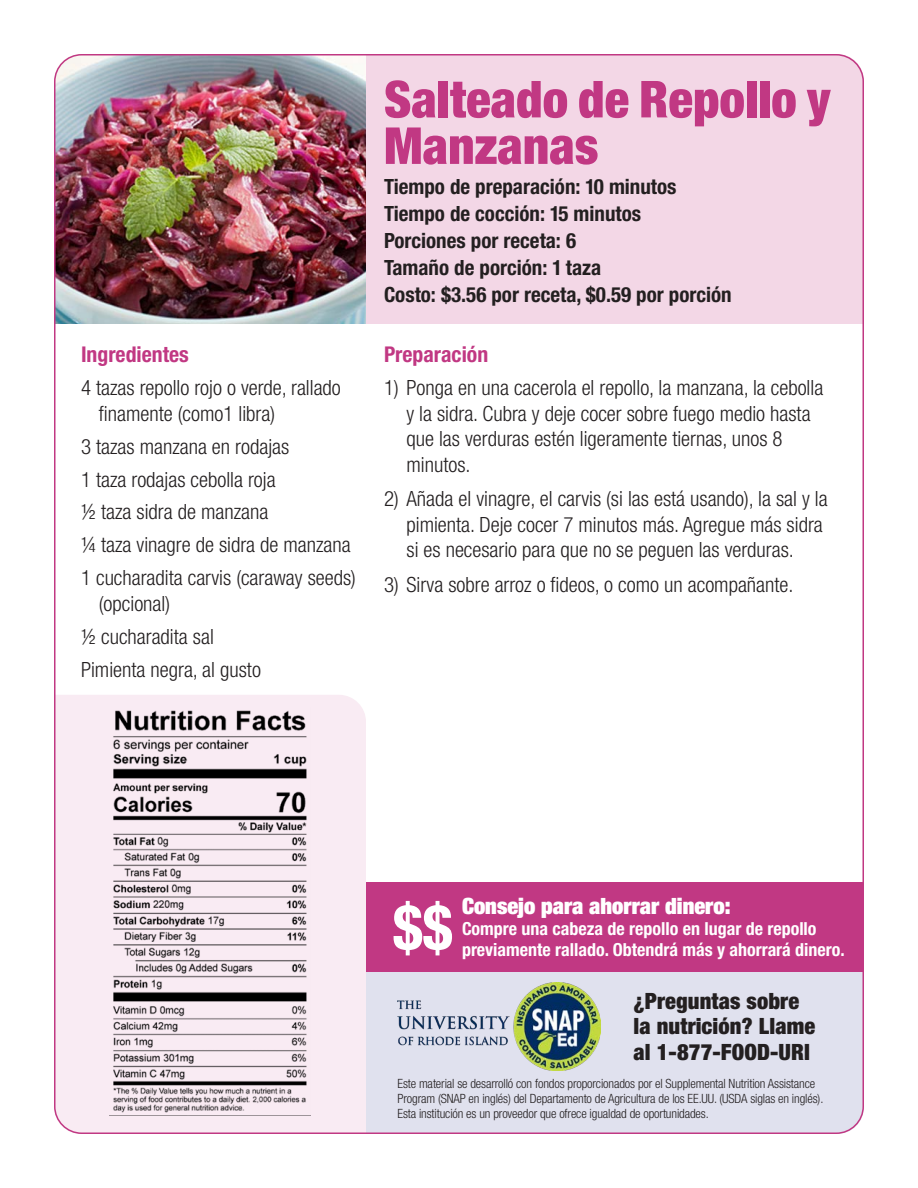
<style>
.page{position:relative;width:918px;height:1188px;background:#fff}
.page>*{position:absolute;margin:0;border:0;box-sizing:border-box;transform-origin:0 0}
.t1{font:700 condensed 62.1px "Helvetica Neue LT Pro";color:#fff}
.Recipe_Title{font:900 condensed 51px/46.5px "Helvetica Neue LT Pro";color:#c13883}
.t2{font:900 condensed 22.5px/25.5px "Helvetica Neue LT Pro";letter-spacing:.005em;color:#231f20}
.t3{font:900 condensed 22.5px "Helvetica Neue LT Pro";color:#fff}
.t4{font:700 condensed 21.75px "Helvetica Neue LT Pro";color:#c13883}
.Directions_lists{font:300 condensed 21px/25.5px "Helvetica Neue LT Pro";color:#231f20}
.Ingredients_list{font:300 condensed 21px/25.5px "Helvetica Neue LT Pro";color:#231f20}
.Recipe_details{font:700 condensed 21px "Helvetica Neue LT Pro";color:#231f20}
.t5{font:700 condensed 18px "Helvetica Neue LT Pro";color:#fff}
.t6{font:300 condensed 12.75px/15px "Helvetica Neue LT Pro";letter-spacing:-.01em;color:#231f20}
</style>
<div class="page">
<div style="left:54px;top:695px;width:312px;height:439px;background:#f9ebf3"></div>
<img style="left:110px;top:708px;width:200px;height:407px">
<img style="left:54px;top:54px;width:312px;height:270px">
<div style="left:366px;top:54px;width:498px;height:270px;background:#f3d7e6"></div>
<div style="left:366px;top:882px;width:498px;height:90px;background:#c13883"></div>
<div style="left:366px;top:972px;width:498px;height:162px;background:#e0e1ee"></div>
<img style="left:398px;top:983px;width:202px;height:88px">
<p class="t4" style="left:81px;top:342px;width:109px">Ingredientes</p>
<p class="Ingredients_list" style="left:99px;top:375px;width:243px;text-indent:-18px">4 tazas repollo rojo o verde, rallado finamente (como1 libra)</p>
<p class="Ingredients_list" style="left:81px;top:433px;width:210px">3 tazas manzana en rodajas</p>
<p class="Ingredients_list" style="left:81px;top:466px;width:196px">1 taza rodajas cebolla roja</p>
<p class="Ingredients_list" style="left:81px;top:499px;width:189px">½ taza sidra de manzana</p>
<p class="Ingredients_list" style="left:81px;top:532px;width:271px">¼ taza vinagre de sidra de manzana</p>
<p class="Ingredients_list" style="left:99px;top:565px;width:258px;text-indent:-18px">1 cucharadita carvis (caraway seeds) (opcional)</p>
<p class="Ingredients_list" style="left:81px;top:624px;width:134px">½ cucharadita sal</p>
<p class="Ingredients_list" style="left:81px;top:657px;width:181px">Pimienta negra, al gusto</p>
<p class="Recipe_Title" style="left:384px;top:75px;width:448px">Salteado de Repollo y<br>Manzanas</p>
<p class="Recipe_details" style="left:384px;top:174px;width:294px">Tiempo de preparación: 10 minutos</p>
<p class="Recipe_details" style="left:384px;top:201px;width:259px">Tiempo de cocción: 15 minutos</p>
<p class="Recipe_details" style="left:384px;top:228px;width:194px">Porciones por receta: 6</p>
<p class="Recipe_details" style="left:384px;top:255px;width:219px">Tamaño de porción: 1 taza</p>
<p class="Recipe_details" style="left:384px;top:282px;width:349px">Costo: $3.56 por receta, $0.59 por porción</p>
<p class="t4" style="left:384px;top:342px;width:106px">Preparación</p>
<p class="Directions_lists" style="left:406px;top:375px;width:418px;text-indent:-22px">1) Ponga en una cacerola el repollo, la manzana, la cebolla y la sidra. Cubra y deje cocer sobre fuego medio hasta que las verduras estén ligeramente tiernas, unos 8 minutos.</p>
<p class="Directions_lists" style="left:406px;top:486px;width:423px;text-indent:-22px">2) Añada el vinagre, el carvis (si las está usando), la sal y la pimienta. Deje cocer 7 minutos más. Agregue más sidra si es necesario para que no se peguen las verduras.</p>
<p class="Directions_lists" style="left:384px;top:571px;width:411px">3) Sirva sobre arroz o fideos, o como un acompañante.</p>
<p class="t1" style="left:393px;top:891px;width:61px">$$</p>
<p class="t3" style="left:462px;top:892px;width:270px">Consejo para ahorrar dinero:</p>
<p class="t5" style="left:462px;top:918px;width:356px">Compre una cabeza de repollo en lugar de repollo</p>
<p class="t5" style="left:462px;top:939px;width:384px">previamente rallado. Obtendrá más y ahorrará dinero.</p>
<p class="t2" style="left:634px;top:988px;width:183px">¿Preguntas sobre la nutrición? Llame al 1-877-FOOD-URI</p>
<p class="t6" style="left:398px;top:1076px;width:427px">Este material se desarrolló con fondos proporcionados por el Supplemental Nutrition Assistance<br>Program (SNAP en inglés) del Departamento de Agricultura de los EE.UU. (USDA siglas en inglés).<br>Esta institución es un proveedor que ofrece igualdad de oportunidades.</p>
</div>
